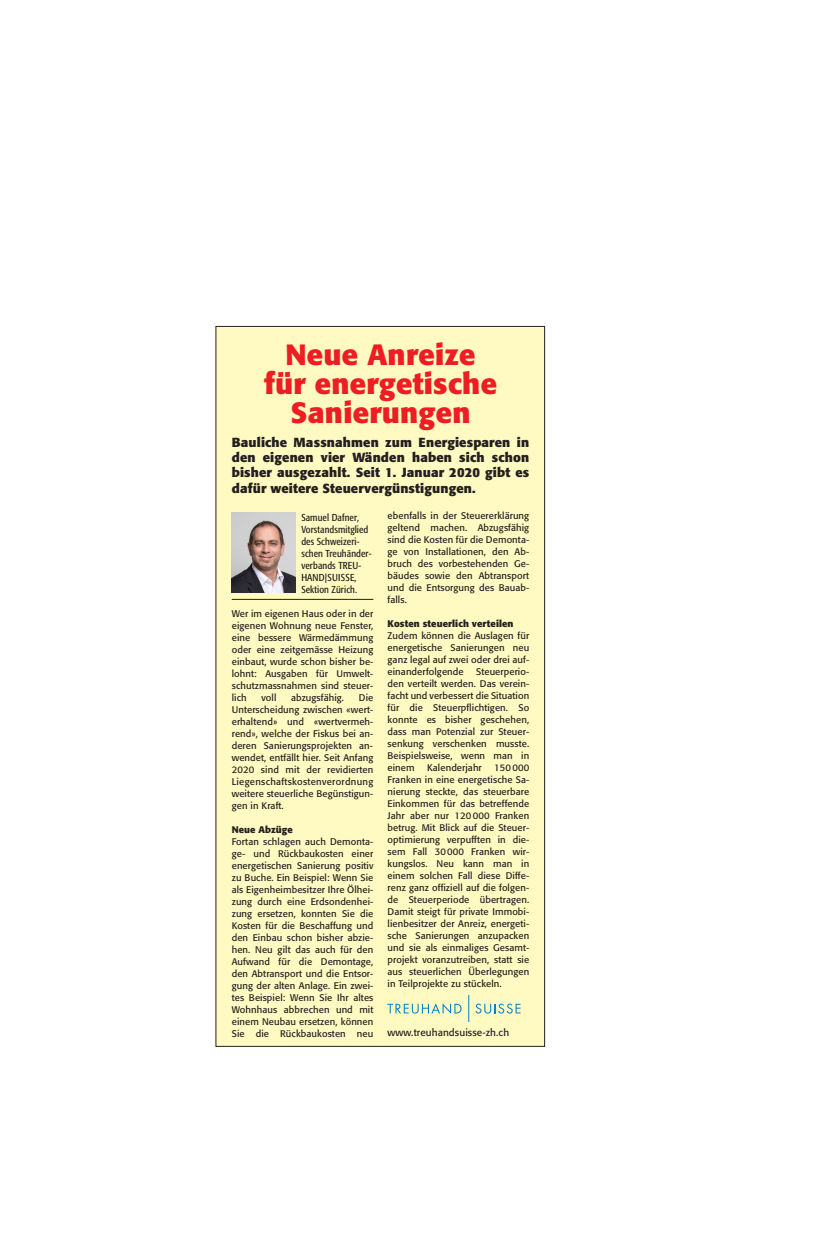
<style>
.page{position:relative;width:840px;height:1248px;background:#fff}
.page>*{position:absolute;margin:0;border:0;box-sizing:border-box;transform-origin:0 0}
.t1{font:700 29px/29px "Formata Std";letter-spacing:.01em;color:#ee1d23;text-align:center}
.t2{font:700 13px/15.3px "Formata Std";letter-spacing:.01em;color:#231f20;text-align:justify}
.t3{font:condensed 10px/12px "Formata Std";letter-spacing:.01em;color:#231f20}
.t4{font:10px "Formata Std";letter-spacing:.01em;color:#231f20}
.t5{font:9.5px/12px "Formata Std";letter-spacing:.01em;color:#231f20;text-align:justify}
.t6{font:700 9.5px "Formata Std";letter-spacing:.01em;color:#231f20}
</style>
<div class="page">
<div style="left:216px;top:326px;width:328px;height:720px;background:#fffac1"></div>
<hr style="left:231px;top:599px;width:142px;height:1px;background:#231f20">
<svg style="left:387px;top:1003px;width:74px;height:10px"></svg>
<svg style="left:475px;top:1003px;width:45px;height:10px"></svg>
<svg style="left:468px;top:994px;width:1px;height:27px"></svg>
<img style="left:231px;top:512px;width:64px;height:81px">
<h1 class="t1" style="left:264px;top:340px;width:234px">Neue Anreize für energetische<br>Sanierungen</h1>
<h2 class="t2" style="left:231px;top:434px;width:299px">Bauliche Massnahmen zum Energiesparen in den eigenen vier Wänden haben sich schon bisher ausgezahlt. Seit 1. Januar 2020 gibt es dafür weitere Steuervergünstigungen.</h2>
<p class="t3" style="left:301px;top:511px;width:72px">Samuel Dafner,<br>Vorstandsmitglied des Schweizeri&shy;schen Treuhänder&shy;verbands TREU-<br>HAND|SUISSE,<br>Sektion Zürich.</p>
<p class="t5" style="left:231px;top:607px;width:143px">Wer im eigenen Haus oder in der eigenen Wohnung neue Fenster, eine bessere Wärmedämmung oder eine zeitgemässe Heizung einbaut, wurde schon bisher be&shy;lohnt: Ausgaben für Umwelt&shy;schutzmassnahmen sind steuer&shy;lich</p>
<p class="t5" style="left:387px;top:509px;width:143px">ebenfalls in der Steuererklärung geltend machen. Abzugsfähig sind die Kosten für die Demonta&shy;ge von Installationen, den Ab&shy;bruch des vorbestehenden Ge&shy;bäudes sowie den Abtransport und die Entsorgung des Bauab&shy;falls.</p>
<p class="t6" style="left:387px;top:617px;width:127px">Kosten steuerlich verteilen</p>
<p class="t5" style="left:387px;top:629px;width:143px">Zudem können die Auslagen für energetische Sanierungen neu ganz legal auf zwei oder drei auf&shy;einanderfolgende</p>
<p class="t5" style="left:387px;top:665px;width:143px;text-indent:88px">Steuerperio&shy;den verteilt werden. Das verein&shy;facht und verbessert die Situation für die Steuerpflichtigen. So konnte es bisher geschehen, dass man Potenzial zur Steuer&shy;senkung verschenken musste.<br>Beispielsweise, wenn man in einem</p>
<p class="t5" style="left:261px;top:691px;width:16px">voll</p>
<p class="t5" style="left:291px;top:691px;width:54px">abzugsfähig.</p>
<p class="t5" style="left:231px;top:691px;width:143px;text-indent:127px">Die Unterscheidung zwischen «wert&shy;erhaltend» und «wertvermeh&shy;rend», welche der Fiskus bei an&shy;deren Sanierungsprojekten an&shy;wendet, entfällt hier. Seit Anfang 2020 sind mit der revidierten Liegenschaftskostenverordnung weitere steuerliche Begünstigun&shy;gen in Kraft.</p>
<p class="t6" style="left:231px;top:824px;width:63px">Neue Abzüge</p>
<p class="t5" style="left:231px;top:835px;width:143px">Fortan schlagen auch Demonta&shy;ge- und Rückbaukosten einer energetischen Sanierung positiv zu Buche. Ein Beispiel: Wenn Sie als Eigenheimbesitzer Ihre Ölhei&shy;zung durch eine Erdsondenhei&shy;zung ersetzen, konnten Sie die Kosten für die Beschaffung und den Einbau schon bisher abzie&shy;hen. Neu gilt das auch für den Aufwand für die Demontage, den Abtransport und die Entsor&shy;gung der alten Anlage. Ein zwei&shy;tes Beispiel: Wenn Sie Ihr altes Wohnhaus abbrechen und mit einem Neubau ersetzen, können Sie die Rückbaukosten neu</p>
<p class="t5" style="left:427px;top:761px;width:56px">Kalenderjahr</p>
<p class="t5" style="left:387px;top:761px;width:143px;text-indent:106px">150 000<br>Franken in eine energetische Sa&shy;nierung steckte, das steuerbare Einkommen für das betreffende Jahr aber nur 120 000 Franken betrug. Mit Blick auf die Steuer&shy;optimierung verpufften in die&shy;sem Fall 30000 Franken wir&shy;kungslos. Neu kann man in einem solchen Fall diese Diffe&shy;renz ganz offiziell auf die folgen&shy;de Steuerperiode übertragen.<br>Damit steigt für private Immobi&shy;lienbesitzer der Anreiz, energeti&shy;sche Sanierungen anzupacken und sie als einmaliges Gesamt&shy;projekt voranzutreiben, statt sie aus steuerlichen Überlegungen in Teilprojekte zu stückeln.</p>
<p class="t4" style="left:387px;top:1026px;width:123px">www.treuhandsuisse-zh.ch</p>
</div>
